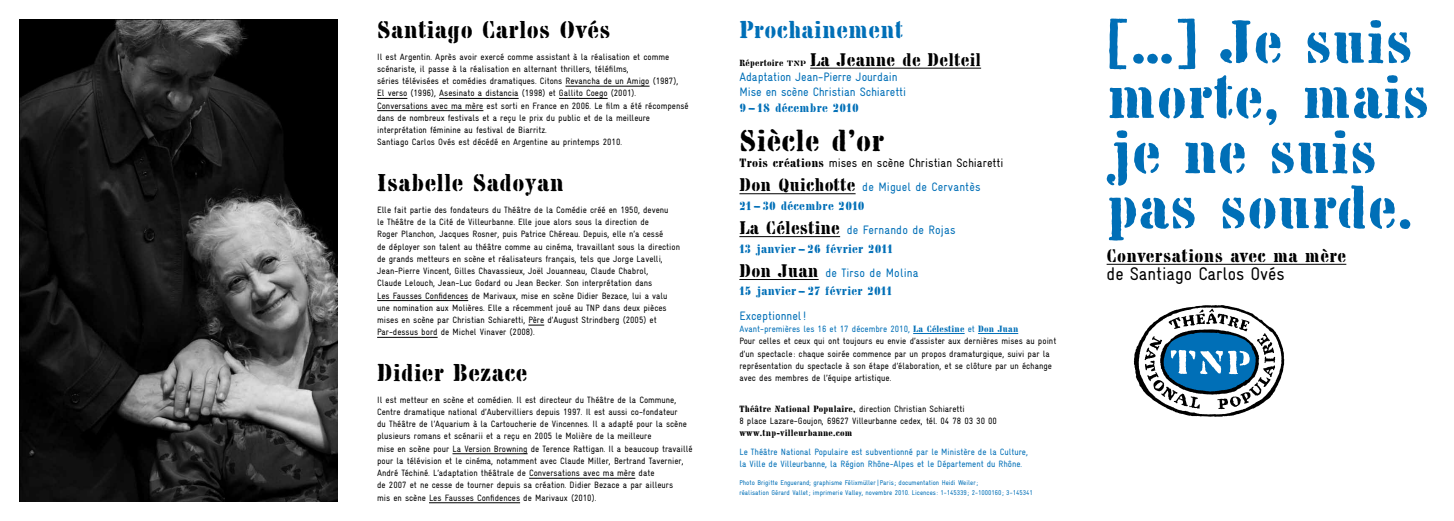
<style>
.page{position:relative;width:1454px;height:521px;background:#fff}
.page>*{position:absolute;margin:0;border:0;box-sizing:border-box;transform-origin:0 0}
.t1{font:61.25px/55.1px "Chaillot";color:#006fb7}
.t2{font:30.62px "Chaillot";letter-spacing:.01em;color:#000}
.t3{font:24.5px "Chaillot";letter-spacing:.01em;color:#000}
.t4{font:24.5px "Chaillot";letter-spacing:.01em;color:#006fb7}
.t5{font:18.38px "Chaillot";letter-spacing:.01em;color:#000}
.t6{font:18.38px "Gravur Condensed";letter-spacing:-.005em;color:#000}
.t7{font:12.25px/15.3px "Gravur Condensed";letter-spacing:-.005em;color:#006fb7}
.t8{font:12.25px "Chaillot";letter-spacing:.02em;color:#006fb7}
.t9{font:12.25px/24.5px "Gravur Condensed";color:#000}
.t10{font:9.19px/12.2px "Gravur Condensed";color:#000}
.t11{font:9.19px/12.2px "Gravur Condensed";color:#006fb7}
.t12{font:9.19px "Chaillot";letter-spacing:.02em;color:#000}
.t13{font:7px/9.2px "Gravur Condensed";color:#006fb7}
.s1{font-size:9.19px}
.s2{font-family:"Chaillot"}
.s3{font-family:"Chaillot";font-size:18.38px}
.s4{color:#006fb7}
.s5{font-family:"Chaillot";font-size:18.38px;color:#000}
.s6{font-family:"Chaillot";color:#006fb7}
</style>
<div class="page">
<hr style="left:1106px;top:264px;width:240px;height:1px;background:#000">
<img style="left:20px;top:20px;width:317px;height:481px">
<hr style="left:810px;top:68px;width:171px;height:1px;background:#000">
<hr style="left:739px;top:193px;width:116px;height:1px;background:#000">
<hr style="left:739px;top:236px;width:101px;height:1px;background:#000">
<hr style="left:739px;top:279px;width:79px;height:1px;background:#000">
<hr style="left:913px;top:333px;width:51px;height:1px;background:#006fb7">
<hr style="left:978px;top:333px;width:40px;height:1px;background:#006fb7">
<hr style="left:565px;top:86px;width:84px;height:1px;background:#000">
<hr style="left:377px;top:98px;width:30px;height:1px;background:#000">
<hr style="left:439px;top:98px;width:79px;height:1px;background:#000">
<hr style="left:559px;top:98px;width:48px;height:1px;background:#000">
<hr style="left:377px;top:110px;width:106px;height:1px;background:#000">
<hr style="left:377px;top:300px;width:91px;height:1px;background:#000">
<svg style="left:528px;top:325px;width:16px;height:1px"></svg>
<hr style="left:377px;top:337px;width:60px;height:1px;background:#000">
<hr style="left:452px;top:453px;width:75px;height:1px;background:#000">
<hr style="left:529px;top:478px;width:106px;height:1px;background:#000">
<hr style="left:429px;top:502px;width:91px;height:1px;background:#000">
<svg style="left:1133px;top:305px;width:151px;height:112px"></svg>
<h3 class="t3" style="left:377px;top:15px;width:235px">Santiago Carlos Ovés</h3>
<p class="t10" style="left:377px;top:50px;width:313px">Il est Argentin. Après avoir exercé comme assistant à la réalisation et comme scénariste, il passe à la réalisation en alternant thrillers, téléfilms,<br>séries télévisées et comédies dramatiques. Citons Revancha de un Amigo (1987),<br>El verso (1996), Asesinato a distancia (1998) et Gallito Coego (2001).<br>Conversations avec ma mère est sorti en France en 2006. Le film a été récompensé dans de nombreux festivals et a reçu le prix du public et de la meilleure interprétation féminine au festival de Biarritz.<br>Santiago Carlos Ovés est décédé en Argentine au printemps 2010.</p>
<h3 class="t3" style="left:377px;top:169px;width:188px">Isabelle Sadoyan</h3>
<p class="t10" style="left:377px;top:203px;width:304px">Elle fait partie des fondateurs du Théâtre de la Comédie créé en 1950, devenu<br>le Théâtre de la Cité de Villeurbanne. Elle joue alors sous la direction de<br>Roger Planchon, Jacques Rosner, puis Patrice Chéreau. Depuis, elle n’a cessé<br>de déployer son talent au théâtre comme au cinéma, travaillant sous la direction de grands metteurs en scène et réalisateurs français, tels que Jorge Lavelli, Jean-Pierre Vincent, Gilles Chavassieux, Joël Jouanneau, Claude Chabrol,<br>Claude Lelouch, Jean-Luc Godard ou Jean Becker. Son interprétation dans<br>Les Fausses Confidences de Marivaux, mise en scène Didier Bezace, lui a valu une nomination aux Molières. Elle a récemment joué au TNP dans deux pièces mises en scène par Christian Schiaretti, Père d’August Strindberg (2005) et Par-dessus bord de Michel Vinaver (2008).</p>
<h3 class="t3" style="left:377px;top:358px;width:152px">Didier Bezace</h3>
<p class="t10" style="left:377px;top:393px;width:317px">Il est metteur en scène et comédien. Il est directeur du Théâtre de la Commune, Centre dramatique national d’Aubervilliers depuis 1997. Il est aussi co-fondateur<br>du Théâtre de l’Aquarium à la Cartoucherie de Vincennes. Il a adapté pour la scène plusieurs romans et scénarii et a reçu en 2005 le Molière de la meilleure<br>mise en scène pour La Version Browning de Terence Rattigan. Il a beaucoup travaillé pour la télévision et le cinéma, notamment avec Claude Miller, Bertrand Tavernier, André Téchiné. L’adaptation théâtrale de Conversations avec ma mère date<br>de 2007 et ne cesse de tourner depuis sa création. Didier Bezace a par ailleurs<br>mis en scène Les Fausses Confidences de Marivaux (2010).</p>
<h3 class="t4" style="left:739px;top:15px;width:165px">Prochainement</h3>
<h3 class="t5" style="left:739px;top:49px;width:243px"><span class="s1">Répertoire †</span> La Jeanne de Delteil</h3>
<h3 class="t7" style="left:739px;top:69px;width:168px">Adaptation Jean-Pierre Jourdain<br>Mise en scène Christian Schiaretti</h3>
<h3 class="t8" style="left:739px;top:100px;width:121px">9 — 18 décembre 2010</h3>
<h2 class="t2" style="left:739px;top:123px;width:147px">Siècle d’or</h2>
<h3 class="t9" style="left:739px;top:150px;width:265px"><span class="s2">Trois créations</span> mises en scène Christian Schiaretti<br><span class="s3">Don Quichotte</span> <span class="s4">de Miguel de Cervantès</span></h3>
<h3 class="t8" style="left:739px;top:198px;width:127px">21 — 30 décembre 2010</h3>
<h3 class="t7" style="left:739px;top:222px;width:218px"><span class="s5">La Célestine</span> de Fernando de Rojas</h3>
<h3 class="t8" style="left:739px;top:241px;width:155px">13 janvier — 26 février 2011</h3>
<h3 class="t7" style="left:739px;top:265px;width:181px"><span class="s5">Don Juan</span> de Tirso de Molina</h3>
<h3 class="t8" style="left:739px;top:284px;width:154px">15 janvier — 27 février 2011</h3>
<h3 class="t7" style="left:739px;top:308px;width:68px">Exceptionnel!</h3>
<p class="t10" style="left:739px;top:323px;width:318px"><span class="s4">Avant-premières les 16 et 17 décembre 2010,</span> <span class="s6">La Célestine</span> <span class="s4">et</span> <span class="s6">Don Juan<br></span>Pour celles et ceux qui ont toujours eu envie d’assister aux dernières mises au point d’un spectacle : chaque soirée commence par un propos dramaturgique, suivi par la représentation du spectacle à son étape d’élaboration, et se clôture par un échange avec des membres de l’équipe artistique.</p>
<p class="t10" style="left:739px;top:402px;width:259px"><span class="s2">Théâtre National Populaire,</span> direction Christian Schiaretti<br>8 place Lazare-Goujon, 69627 Villeurbanne cedex, tél. 04 78 03 30 00</p>
<p class="t12" style="left:739px;top:428px;width:114px">www.tnp-villeurbanne.com</p>
<p class="t11" style="left:739px;top:445px;width:290px">Le Théâtre National Populaire est subventionné par le Ministère de la Culture, la Ville de Villeurbanne, la Région Rhône-Alpes et le Département du Rhône.</p>
<p class="t13" style="left:739px;top:478px;width:295px">Photo Brigitte Enguerand; graphisme Félixmüller|Paris ; documentation Heidi Weiler;<br>réalisation Gérard Vallet; imprimerie Valley, novembre 2010. Licences : 1-145339 ; 2-1000160 ; 3-145341</p>
<h1 class="t1" style="left:1106px;top:14px;width:325px">[…] Je suis morte, mais je ne suis pas sourde.</h1>
<h3 class="t5" style="left:1106px;top:245px;width:241px">Conversations avec ma mère</h3>
<h3 class="t6" style="left:1106px;top:263px;width:179px">de Santiago Carlos Ovés</h3>
</div>
